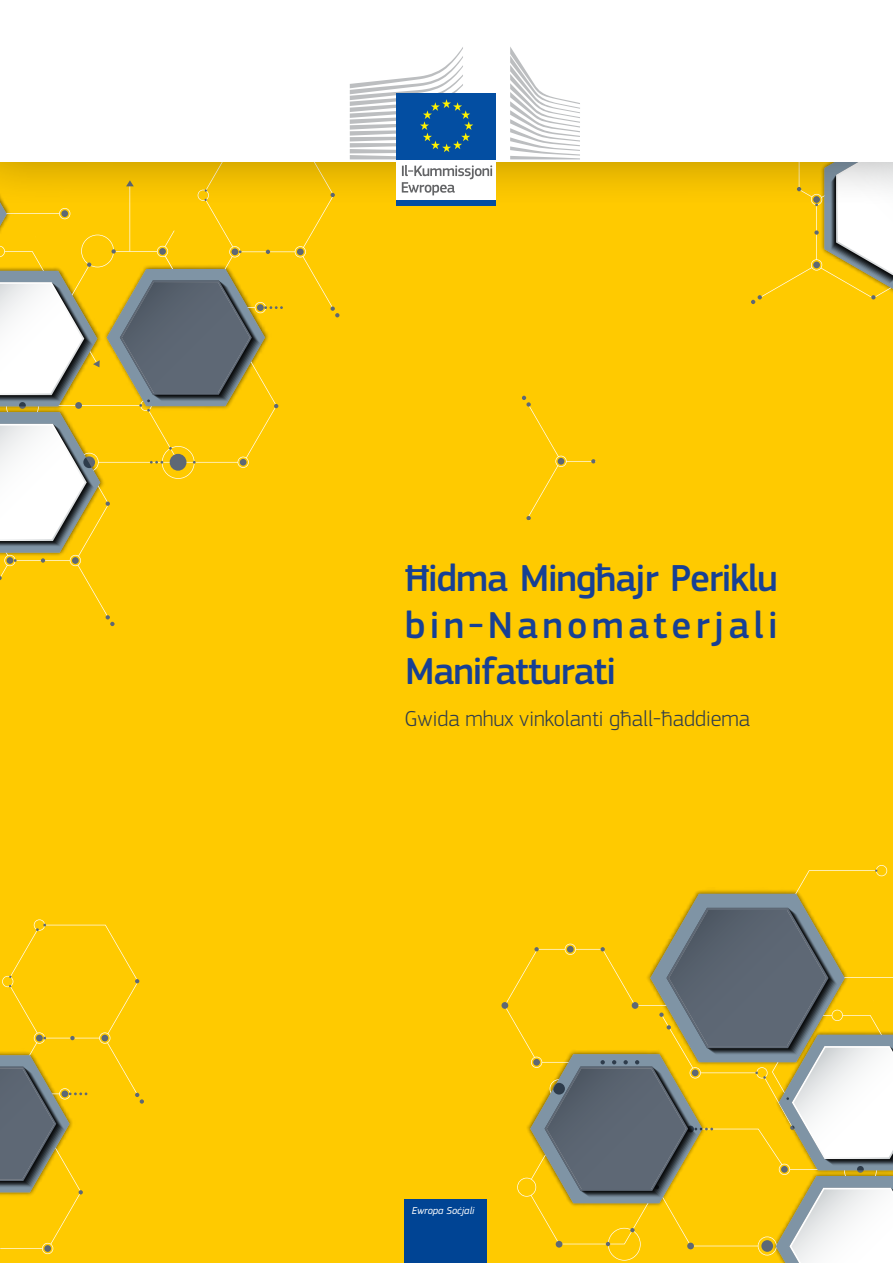
<style>
.page{position:relative;width:893px;height:1263px;background:#fff}
.page>*{position:absolute;margin:0;border:0;box-sizing:border-box;transform-origin:0 0}
.t1{font:500 39px/46.8px "EC Square Sans Pro";letter-spacing:-.03em;color:#174094;text-align:justify}
.t2{font:300 22.5px "EC Square Sans Pro";color:#2f3c4c}
.t3{font:italic 10.5px "EC Square Sans Pro";color:#fff}
</style>
<div class="page">
<div style="left:0;top:162px;width:893px;height:1101px;background:#ffca00"></div>
<div style="left:501px;top:1002px;width:7px;height:7px;background:#5e6875;border-radius:50%"></div>
<svg style="left:530px;top:865px;width:363px;height:398px"></svg>
<svg style="left:751px;top:295px;width:11px;height:9px"></svg>
<svg style="left:814px;top:210px;width:79px;height:89px"></svg>
<svg style="left:0;top:919px;width:144px;height:336px"></svg>
<svg style="left:0;top:405px;width:273px;height:212px"></svg>
<div style="left:240px;top:459px;width:7px;height:7px;background:#5e6875;border-radius:50%"></div>
<svg style="left:150px;top:461px;width:13px;height:3px"></svg>
<div style="left:170px;top:454px;width:16px;height:17px;background:#5e6875;border-radius:50%"></div>
<svg style="left:19px;top:402px;width:7px;height:7px"></svg>
<div style="left:75px;top:402px;width:7px;height:7px;background:#5e6875;border-radius:50%"></div>
<svg style="left:106px;top:615px;width:9px;height:11px"></svg>
<svg style="left:106px;top:501px;width:4px;height:5px"></svg>
<svg style="left:0;top:210px;width:100px;height:196px"></svg>
<svg style="left:0;top:412px;width:100px;height:151px"></svg>
<svg style="left:107px;top:210px;width:232px;height:202px"></svg>
<svg style="left:522px;top:395px;width:74px;height:126px"></svg>
<div style="left:0;top:0;width:893px;height:210px;background:#000;opacity:.3"></div>
<div style="left:0;top:0;width:893px;height:162px;background:#fff"></div>
<div style="left:405px;top:1199px;width:82px;height:64px;background:#004494"></div>
<div style="left:397px;top:157px;width:99px;height:45px;background:#fff"></div>
<div style="left:397px;top:93px;width:99px;height:66px;background:#034ea2"></div>
<svg style="left:350px;top:47px;width:123px;height:112px"></svg>
<div style="left:397px;top:200px;width:99px;height:6px;background:#034ea2"></div>
<svg style="left:510px;top:47px;width:70px;height:112px"></svg>
<svg style="left:402px;top:165px;width:90px;height:30px"></svg>
<h1 class="t1" style="left:405px;top:555px;width:374px">Ħidma Mingħajr Periklu bin-Nanomaterjali Manifatturati</h1>
<p class="t2" style="left:405px;top:705px;width:347px">Gwida mhux vinkolanti għall-ħaddiema</p>
<p class="t3" style="left:412px;top:1205px;width:64px">Ewropa Soċjali</p>
</div>
